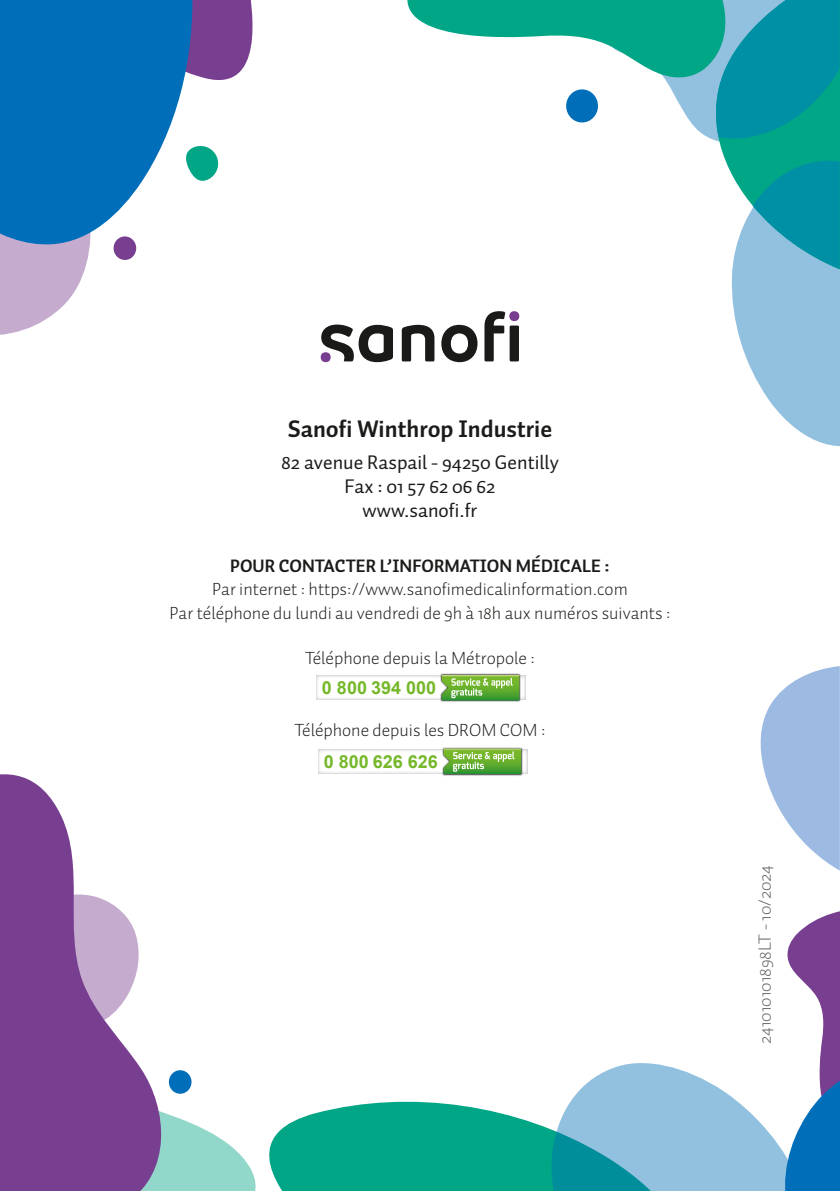
<style>
.page{position:relative;width:840px;height:1191px;background:#fff}
.page>*{position:absolute;margin:0;border:0;box-sizing:border-box;transform-origin:0 0}
.t1{font:700 24px "Auto Pro";color:#1b1b19}
.t2{font:20px/24px "Auto Pro";color:#1b1b19;text-align:center}
.t3{font:300 18px/23.4px "Auto Pro";color:#1b1b19;text-align:center}
.t4{font:700 18px "Auto Pro";color:#1b1b19}
.t5{font:300 18px "Auto Pro";color:#635f5e}
.t6{font:700 18px "Arial";color:#76b82a}
</style>
<div class="page">
<svg style="left:197px;top:146px;width:22px;height:35px"></svg>
<div style="left:113px;top:236px;width:23px;height:24px;background:#783f91;border-radius:50%"></div>
<svg style="left:172px;top:1116px;width:72px;height:75px"></svg>
<svg style="left:0;top:774px;width:172px;height:417px;fill:#783f91"></svg>
<div style="left:169px;top:1070px;width:22px;height:23px;background:#006eb8;border-radius:50%"></div>
<svg style="left:244px;top:1101px;width:305px;height:90px;fill:#00a685"></svg>
<svg style="left:197px;top:0;width:56px;height:80px;background:#834f9a"></svg>
<svg style="left:0;top:246px;width:90px;height:89px"></svg>
<svg style="left:0;top:0;width:197px;height:246px;fill:#006eb8"></svg>
<svg style="left:760px;top:666px;width:79px;height:204px"></svg>
<svg style="left:549px;top:911px;width:290px;height:280px"></svg>
<svg style="left:321px;top:324px;width:72px;height:38px"></svg>
<svg style="left:401px;top:325px;width:33px;height:36px"></svg>
<svg style="left:441px;top:325px;width:36px;height:37px"></svg>
<div style="left:509px;top:325px;width:9px;height:36px;background:#1a1a18"></div>
<svg style="left:484px;top:311px;width:21px;height:50px"></svg>
<div style="left:320px;top:352px;width:10px;height:10px;background:#773e90;border-radius:50%"></div>
<div style="left:509px;top:311px;width:10px;height:10px;background:#773e90;border-radius:50%"></div>
<svg style="left:316px;top:675px;width:209px;height:25px"></svg>
<img style="left:439px;top:673px;width:82px;height:29px">
<svg style="left:441px;top:675px;width:78px;height:25px;background:#7eba55"></svg>
<img style="left:441px;top:747px;width:82px;height:29px">
<svg style="left:443px;top:748px;width:77px;height:26px;background:#7db955"></svg>
<svg style="left:720px;top:145px;width:119px;height:26px"></svg>
<svg style="left:730px;top:156px;width:109px;height:290px"></svg>
<svg style="left:407px;top:0;width:432px;height:145px"></svg>
<h1 class="t1" style="left:287px;top:412px;width:266px">Sanofi Winthrop Industrie</h1>
<p class="t2" style="left:281px;top:450px;width:279px">82 avenue Raspail - 94250 Gentilly<br>Fax : 01 57 62 06 62<br>www.sanofi.fr</p>
<p class="t4" style="left:230px;top:552px;width:381px">POUR CONTACTER L’INFORMATION MÉDICALE :</p>
<p class="t3" style="left:169px;top:577px;width:502px">Par internet : https://www.sanofimedicalinformation.com<br>Par téléphone du lundi au vendredi de 9h à 18h aux numéros suivants :</p>
<p class="t3" style="left:305px;top:646px;width:231px">Téléphone depuis la Métropole :</p>
<p class="t6" style="left:322px;top:676px;width:116px">0 800 394 000</p>
<p class="t3" style="left:294px;top:718px;width:252px">Téléphone depuis les DROM COM :</p>
<p class="t6" style="left:323px;top:749px;width:116px">0 800 626 626</p>
<p class="t5" style="left:752px;top:1043px;width:180px;rotate:-90deg">241010101898LT - 10/2024</p>
</div>
